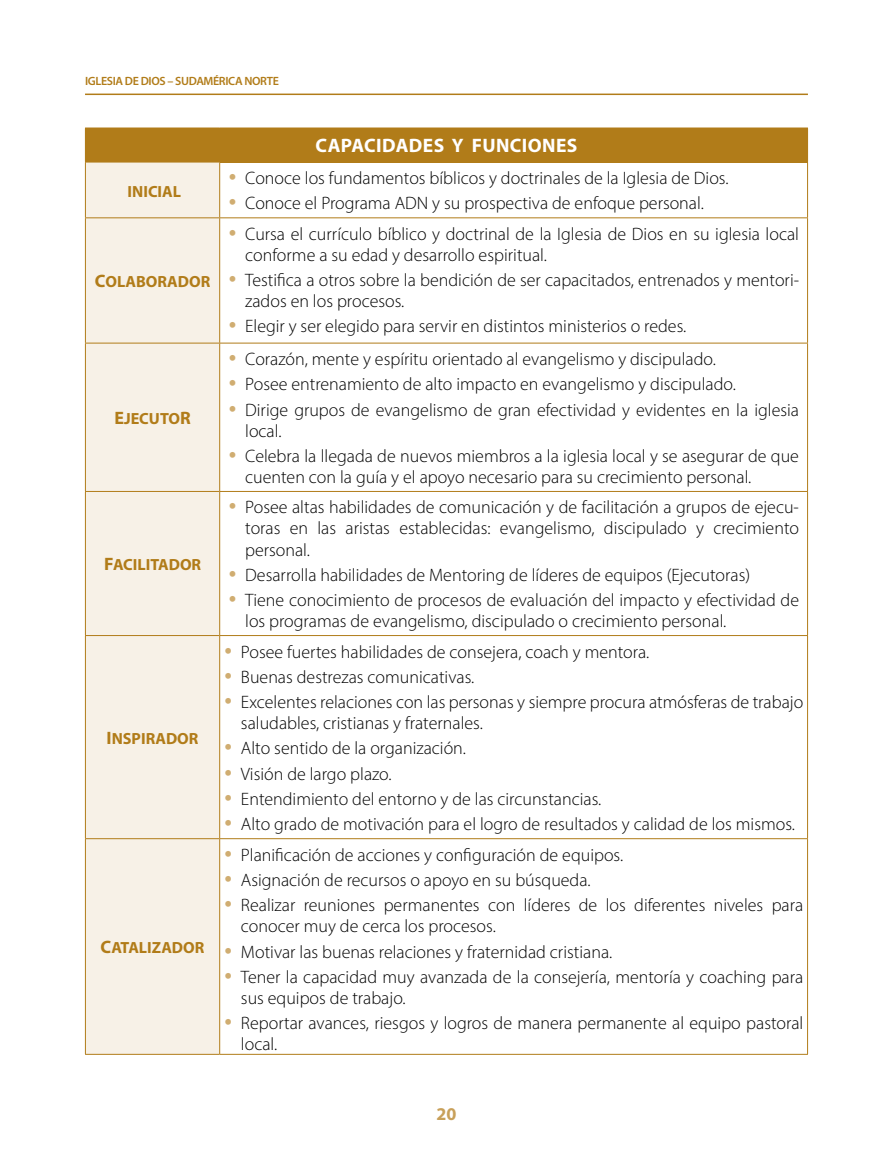
<style>
.page{position:relative;width:893px;height:1170px;background:#fff}
.page>*{position:absolute;margin:0;border:0;box-sizing:border-box;transform-origin:0 0}
.t1{font:700 19.5px "Myriad Pro";letter-spacing:.02em;color:#fff}
.t2{font:300 18px/25.2px "Myriad Pro";color:#000}
.t3{font:700 18px "Myriad Pro";color:#c8a05a}
.t4{font:18px "Myriad Pro Bold SC900";color:#b17c19}
.t5{font:16.2px "Myriad Pro Bold SC900";letter-spacing:.005em;color:#b17c19}
.t6{font:600 12px "Myriad Pro";letter-spacing:-.03em;color:#b17c19}
.s1{font-size:18px}
.s2{font-family:"Myriad Pro";font-weight:700;font-size:18px}
</style>
<div class="page">
<hr style="left:85px;top:94px;width:723px;height:1px;background:#b17c19">
<div style="left:85px;top:128px;width:722px;height:34px;background:#b17c19"></div>
<div style="left:86px;top:163px;width:133px;height:890px;background:#f7f1e7"></div>
<hr style="left:85px;top:162px;width:135px;height:1px;background:#b17c19">
<hr style="left:85px;top:162px;width:1px;height:55px;background:#b17c19">
<hr style="left:85px;top:217px;width:135px;height:1px;background:#b17c19">
<hr style="left:85px;top:218px;width:1px;height:125px;background:#b17c19">
<hr style="left:85px;top:343px;width:135px;height:1px;background:#b17c19">
<hr style="left:85px;top:343px;width:1px;height:148px;background:#b17c19">
<hr style="left:85px;top:491px;width:135px;height:1px;background:#b17c19">
<hr style="left:85px;top:492px;width:1px;height:143px;background:#b17c19">
<hr style="left:85px;top:635px;width:135px;height:1px;background:#b17c19">
<hr style="left:85px;top:636px;width:1px;height:202px;background:#b17c19">
<hr style="left:85px;top:838px;width:135px;height:1px;background:#b17c19">
<hr style="left:85px;top:839px;width:1px;height:214px;background:#b17c19">
<hr style="left:807px;top:128px;width:1px;height:34px;background:#b17c19">
<hr style="left:220px;top:162px;width:588px;height:1px;background:#b17c19">
<hr style="left:219px;top:162px;width:1px;height:55px;background:#b17c19">
<hr style="left:807px;top:162px;width:1px;height:55px;background:#b17c19">
<hr style="left:220px;top:217px;width:588px;height:1px;background:#b17c19">
<hr style="left:219px;top:218px;width:1px;height:125px;background:#b17c19">
<hr style="left:807px;top:218px;width:1px;height:125px;background:#b17c19">
<hr style="left:220px;top:343px;width:588px;height:1px;background:#b17c19">
<hr style="left:219px;top:343px;width:1px;height:148px;background:#b17c19">
<hr style="left:807px;top:343px;width:1px;height:148px;background:#b17c19">
<hr style="left:220px;top:491px;width:588px;height:1px;background:#b17c19">
<hr style="left:219px;top:492px;width:1px;height:143px;background:#b17c19">
<hr style="left:807px;top:492px;width:1px;height:143px;background:#b17c19">
<hr style="left:220px;top:635px;width:588px;height:1px;background:#b17c19">
<hr style="left:219px;top:636px;width:1px;height:202px;background:#b17c19">
<hr style="left:807px;top:636px;width:1px;height:202px;background:#b17c19">
<hr style="left:220px;top:838px;width:588px;height:1px;background:#b17c19">
<hr style="left:219px;top:839px;width:1px;height:214px;background:#b17c19">
<hr style="left:807px;top:839px;width:1px;height:214px;background:#b17c19">
<hr style="left:85px;top:1053px;width:135px;height:1px;background:#b17c19">
<hr style="left:220px;top:1053px;width:588px;height:1px;background:#b17c19">
<p class="t6" style="left:85px;top:73px;width:195px">IGLESIA DE DIOS – SUDAMÉRICA NORTE</p>
<p class="t1" style="left:316px;top:133px;width:263px">CAPACIDADES Y FUNCIONES</p>
<p class="t5" style="left:128px;top:181px;width:9px">INICIA</p>
<p class="t5" style="left:173px;top:181px;width:10px">L</p>
<p class="t5" style="left:95px;top:271px;width:85px"><span class="s1">C</span>OLABORADO</p>
<p class="t5" style="left:201px;top:271px;width:11px">R</p>
<p class="t5" style="left:114px;top:408px;width:20px"><span class="s1">E</span>JECUTO</p>
<p class="t4" style="left:180px;top:406px;width:11px">R</p>
<p class="t5" style="left:104px;top:554px;width:52px"><span class="s2">F</span>ACI LITADO</p>
<p class="t5" style="left:192px;top:554px;width:11px">R</p>
<p class="t5" style="left:107px;top:727px;width:15px"><span class="s1">I</span>NSPI</p>
<p class="t5" style="left:146px;top:727px;width:22px">RADO</p>
<p class="t5" style="left:189px;top:727px;width:11px">R</p>
<p class="t5" style="left:101px;top:937px;width:57px"><span class="s1">C</span>ATALIZADO</p>
<p class="t5" style="left:195px;top:937px;width:11px">R</p>
<p class="t2" style="left:245px;top:165px;width:483px">Conoce los fundamentos bíblicos y doctrinales de la Iglesia de Dios.<br>Conoce el Programa ADN y su prospectiva de enfoque personal.</p>
<p class="t2" style="left:245px;top:223px;width:555px;line-height:21px">Cursa el currículo bíblico y doctrinal de la Iglesia de Dios en su iglesia local conforme a su edad y desarrollo espiritual.</p>
<p class="t2" style="left:245px;top:269px;width:555px;line-height:21px">Testifica a otros sobre la bendición de ser capacitados, entrenados y mentori&shy;zados en los procesos.</p>
<p class="t2" style="left:245px;top:313px;width:441px">Elegir y ser elegido para servir en distintos ministerios o redes.</p>
<p class="t2" style="left:245px;top:346px;width:555px">Corazón, mente y espíritu orientado al evangelismo y discipulado.<br>Posee entrenamiento de alto impacto en evangelismo y discipulado.<br>Dirige grupos de evangelismo de gran efectividad y evidentes en la iglesia</p>
<p class="t2" style="left:245px;top:418px;width:555px">local.<br>Celebra la llegada de nuevos miembros a la iglesia local y se asegurar de que</p>
<p class="t2" style="left:245px;top:464px;width:506px">cuenten con la guía y el apoyo necesario para su crecimiento personal.</p>
<p class="t2" style="left:245px;top:496px;width:555px;line-height:21px;text-align:justify">Posee altas habilidades de comunicación y de facilitación a grupos de ejecu&shy;toras en las aristas establecidas: evangelismo, discipulado y crecimiento personal.</p>
<p class="t2" style="left:245px;top:562px;width:555px">Desarrolla habilidades de Mentoring de líderes de equipos (Ejecutoras)<br>Tiene conocimiento de procesos de evaluación del impacto y efectividad de</p>
<p class="t2" style="left:245px;top:608px;width:481px">los programas de evangelismo, discipulado o crecimiento personal.</p>
<p class="t2" style="left:241px;top:638px;width:564px">Posee fuertes habilidades de consejera, coach y mentora.<br>Buenas destrezas comunicativas.<br>Excelentes relaciones con las personas y siempre procura atmósferas de trabajo</p>
<p class="t2" style="left:241px;top:710px;width:554px">saludables, cristianas y fraternales.<br>Alto sentido de la organización.<br>Visión de largo plazo.<br>Entendimiento del entorno y de las circunstancias.<br>Alto grado de motivación para el logro de resultados y calidad de los mismos.</p>
<p class="t2" style="left:241px;top:841px;width:564px">Planificación de acciones y configuración de equipos.<br>Asignación de recursos o apoyo en su búsqueda.<br>Realizar reuniones permanentes con líderes de los diferentes niveles para</p>
<p class="t2" style="left:241px;top:913px;width:564px">conocer muy de cerca los procesos.<br>Motivar las buenas relaciones y fraternidad cristiana.<br>Tener la capacidad muy avanzada de la consejería, mentoría y coaching para</p>
<p class="t2" style="left:241px;top:984px;width:564px">sus equipos de trabajo.<br>Reportar avances, riesgos y logros de manera permanente al equipo pastoral</p>
<p class="t2" style="left:241px;top:1031px;width:36px">local.</p>
<p class="t3" style="left:436px;top:1101px;width:21px">20</p>
</div>
